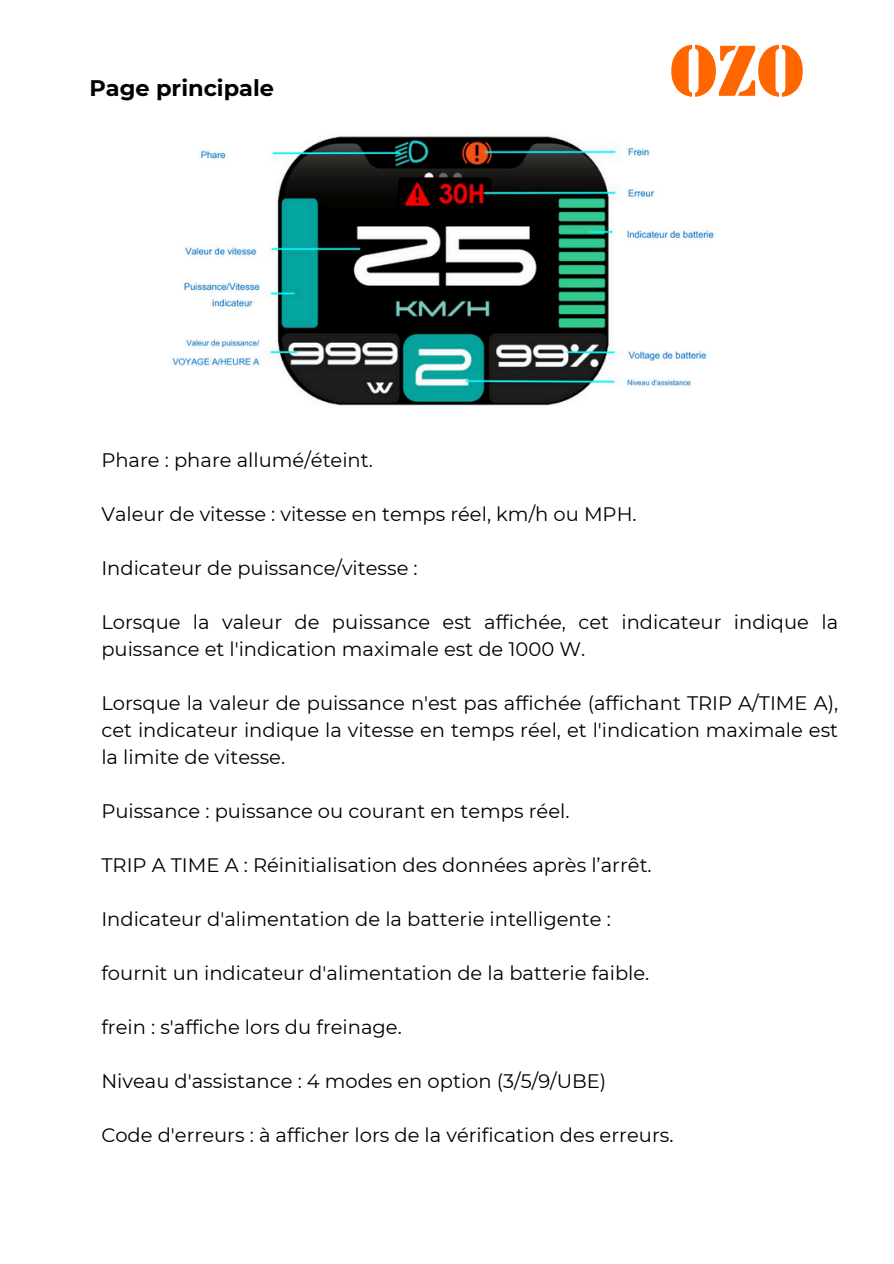
<style>
.page{position:relative;width:894px;height:1264px;background:#fff}
.page>*{position:absolute;margin:0;border:0;box-sizing:border-box;transform-origin:0 0}
.t1{font:75px "Stencil";color:#f60}
.t2{font:700 22.5px "Montserrat";color:#000}
.t3{font:19.5px/27px "Montserrat";color:#000}
</style>
<div class="page">
<img style="left:172px;top:136px;width:542px;height:270px">
<p class="t2" style="left:89px;top:74px;width:186px">Page principale</p>
<p class="t1" style="left:669px;top:41px;width:113px">OZO</p>
<h1 class="t3" style="left:101px;top:446px;width:273px">Phare : phare allumé/éteint.</h1>
<p class="t3" style="left:101px;top:500px;width:536px">Valeur de vitesse : vitesse en temps réel, km/h ou MPH.</p>
<p class="t3" style="left:101px;top:554px;width:318px">Indicateur de puissance/vitesse :</p>
<p class="t3" style="left:101px;top:608px;width:738px">Lorsque la valeur de puissance est affichée, cet indicateur indique la puissance et l'indication maximale est de 1000 W.</p>
<p class="t3" style="left:101px;top:689px;width:738px;text-align:justify">Lorsque la valeur de puissance n'est pas affichée (affichant TRIP A/TIME A), cet indicateur indique la vitesse en temps réel, et l'indication maximale est la limite de vitesse.</p>
<p class="t3" style="left:101px;top:797px;width:469px">Puissance : puissance ou courant en temps réel.</p>
<p class="t3" style="left:101px;top:851px;width:551px">TRIP A TIME A : Réinitialisation des données après l’arrêt.</p>
<p class="t3" style="left:101px;top:905px;width:511px">Indicateur d'alimentation de la batterie intelligente :</p>
<p class="t3" style="left:101px;top:959px;width:549px">fournit un indicateur d'alimentation de la batterie faible.</p>
<p class="t3" style="left:101px;top:1013px;width:302px">frein : s'affiche lors du freinage.</p>
<p class="t3" style="left:101px;top:1067px;width:506px">Niveau d'assistance : 4 modes en option (3/5/9/UBE)</p>
<p class="t3" style="left:101px;top:1121px;width:573px">Code d'erreurs : à afficher lors de la vérification des erreurs.</p>
</div>
